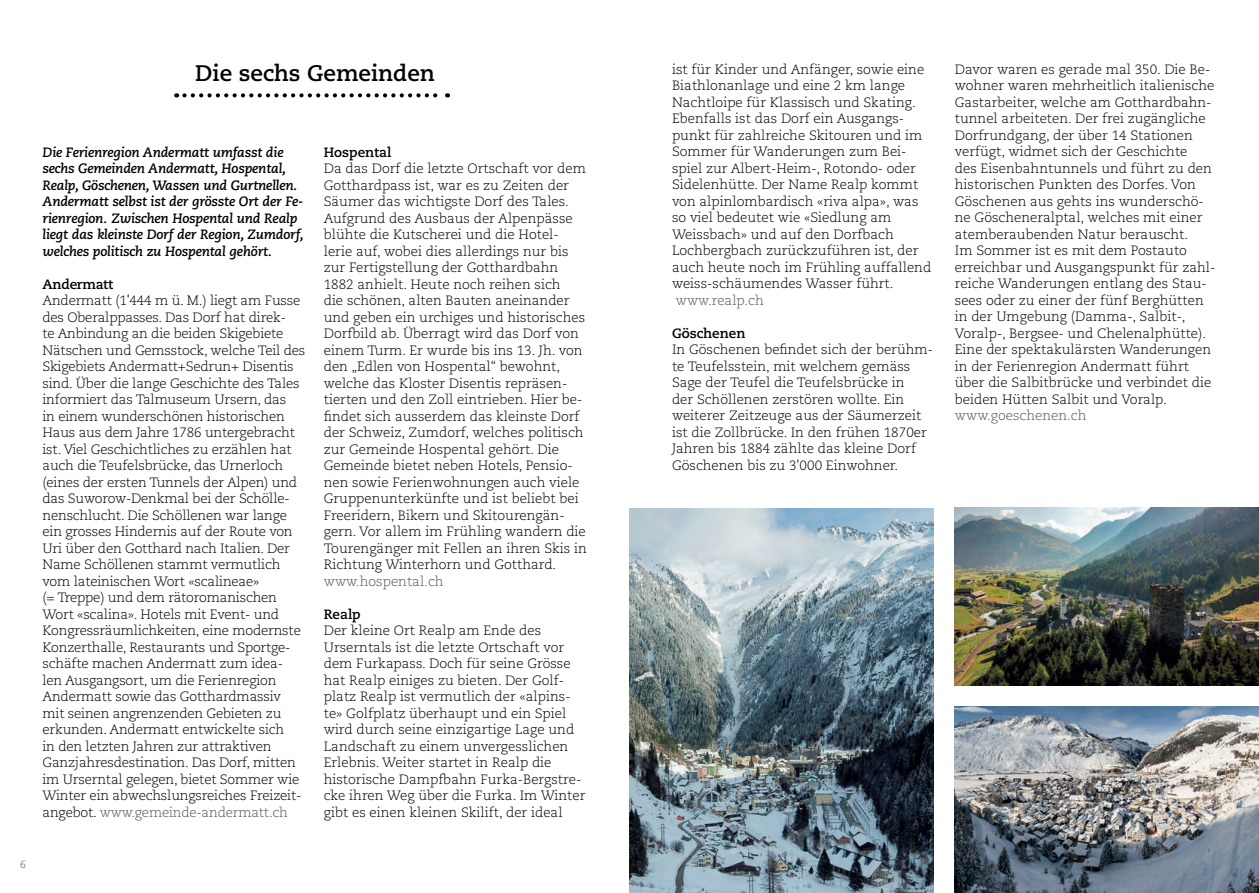
<style>
.page{position:relative;width:1259px;height:893px;background:#fff}
.page>*{position:absolute;margin:0;border:0;box-sizing:border-box;transform-origin:0 0}
.t1{font:700 22.5px "Caecilia LT Std";color:#000}
.t2{font:300 13.5px/16.5px "Caecilia LT Std";color:#000}
.t3{font:italic 700 13.5px/16.5px "Caecilia LT Std";letter-spacing:-.015em;color:#000}
.t4{font:300 13.5px "Caecilia LT Std";color:#575757}
.t5{font:700 13.5px "Caecilia LT Std";color:#000}
.t6{font:300 10.5px "Caecilia LT Pro 45";color:#575757}
.s1{color:#575757}
</style>
<div class="page">
<svg style="left:184px;top:93px;width:264px;height:4px"></svg>
<img style="left:629px;top:508px;width:304px;height:385px">
<img style="left:955px;top:707px;width:304px;height:186px">
<img style="left:955px;top:507px;width:304px;height:179px">
<h1 class="t1" style="left:195px;top:60px;width:241px">Die sechs Gemeinden</h1>
<p class="t6" style="left:20px;top:858px;width:7px">6</p>
<p class="t3" style="left:43px;top:144px;width:263px">Die Ferienregion Andermatt umfasst die sechs Gemeinden Andermatt, Hospental, Realp, Göschenen, Wassen und Gurtnellen.<br>Andermatt selbst ist der grösste Ort der Fe&shy;rienregion. Zwischen Hospental und Realp liegt das kleinste Dorf der Region, Zumdorf, welches politisch zu Hospental gehört.</p>
<p class="t5" style="left:43px;top:276px;width:72px">Andermatt</p>
<p class="t2" style="left:43px;top:293px;width:264px">Andermatt (1'444 m ü. M.) liegt am Fusse des Oberalppasses. Das Dorf hat direk-<br>te Anbindung an die beiden Skigebiete Nätschen und Gemsstock, welche Teil des Skigebiets Andermatt+Sedrun+ Disentis sind. Über die lange Geschichte des Tales informiert das Talmuseum Ursern, das<br>in einem wunderschönen historischen Haus aus dem Jahre 1786 untergebracht ist. Viel Geschichtliches zu erzählen hat auch die Teufelsbrücke, das Urnerloch (eines der ersten Tunnels der Alpen) und das Suworow-Denkmal bei der Schölle&shy;nenschlucht. Die Schöllenen war lange ein grosses Hindernis auf der Route von Uri über den Gotthard nach Italien. Der Name Schöllenen stammt vermutlich vom lateinischen Wort «scalineae»<br>(= Treppe) und dem rätoromanischen Wort «scalina». Hotels mit Event- und Kongressräumlichkeiten, eine modernste Konzerthalle, Restaurants und Sportge&shy;schäfte machen Andermatt zum idea&shy;len Ausgangsort, um die Ferienregion Andermatt sowie das Gotthardmassiv mit seinen angrenzenden Gebieten zu erkunden. Andermatt entwickelte sich<br>in den letzten Jahren zur attraktiven Ganzjahresdestination. Das Dorf, mitten im Urserntal gelegen, bietet Sommer wie Winter ein abwechslungsreiches Freizeit&shy;angebot. <span class="s1">www.gemeinde-andermatt.ch</span></p>
<p class="t5" style="left:324px;top:144px;width:69px">Hospental</p>
<p class="t2" style="left:324px;top:161px;width:265px">Da das Dorf die letzte Ortschaft vor dem Gotthardpass ist, war es zu Zeiten der Säumer das wichtigste Dorf des Tales.<br>Aufgrund des Ausbaus der Alpenpässe blühte die Kutscherei und die Hotel&shy;lerie auf, wobei dies allerdings nur bis zur Fertigstellung der Gotthardbahn 1882 anhielt. Heute noch reihen sich<br>die schönen, alten Bauten aneinander und geben ein urchiges und historisches Dorfbild ab. Überragt wird das Dorf von einem Turm. Er wurde bis ins 13. Jh. von den „Edlen von Hospental“ bewohnt, welche das Kloster Disentis repräsen&shy;tierten und den Zoll eintrieben. Hier be&shy;findet sich ausserdem das kleinste Dorf der Schweiz, Zumdorf, welches politisch zur Gemeinde Hospental gehört. Die Gemeinde bietet neben Hotels, Pensio&shy;nen sowie Ferienwohnungen auch viele Gruppenunterkünfte und ist beliebt bei Freeridern, Bikern und Skitourengän&shy;gern. Vor allem im Frühling wandern die Tourengänger mit Fellen an ihren Skis in Richtung Winterhorn und Gotthard.</p>
<p class="t4" style="left:324px;top:573px;width:121px">www.hospental.ch</p>
<p class="t5" style="left:324px;top:606px;width:39px">Realp</p>
<p class="t2" style="left:324px;top:622px;width:263px">Der kleine Ort Realp am Ende des Urserntals ist die letzte Ortschaft vor dem Furkapass. Doch für seine Grösse hat Realp einiges zu bieten. Der Golf&shy;platz Realp ist vermutlich der «alpins&shy;te» Golfplatz überhaupt und ein Spiel wird durch seine einzigartige Lage und Landschaft zu einem unvergesslichen Erlebnis. Weiter startet in Realp die historische Dampfbahn Furka-Bergstre&shy;cke ihren Weg über die Furka. Im Winter gibt es einen kleinen Skilift, der ideal</p>
<p class="t2" style="left:672px;top:61px;width:261px">ist für Kinder und Anfänger, sowie eine Biathlonanlage und eine 2 km lange Nachtloipe für Klassisch und Skating.<br>Ebenfalls ist das Dorf ein Ausgangs&shy;punkt für zahlreiche Skitouren und im Sommer für Wanderungen zum Bei&shy;spiel zur Albert-Heim-, Rotondo- oder Sidelenhütte. Der Name Realp kommt von alpinlombardisch «riva alpa», was so viel bedeutet wie «Siedlung am Weissbach» und auf den Dorfbach Lochbergbach zurückzuführen ist, der auch heute noch im Frühling auffallend weiss-schäumendes Wasser führt.</p>
<p class="t4" style="left:676px;top:293px;width:89px">www.realp.ch</p>
<p class="t5" style="left:672px;top:325px;width:75px">Göschenen</p>
<p class="t2" style="left:672px;top:342px;width:262px">In Göschenen befindet sich der berühm&shy;te Teufelsstein, mit welchem gemäss Sage der Teufel die Teufelsbrücke in<br>der Schöllenen zerstören wollte. Ein weiterer Zeitzeuge aus der Säumerzeit ist die Zollbrücke. In den frühen 1870er Jahren bis 1884 zählte das kleine Dorf Göschenen bis zu 3'000 Einwohner.</p>
<p class="t2" style="left:955px;top:61px;width:262px">Davor waren es gerade mal 350. Die Be&shy;wohner waren mehrheitlich italienische Gastarbeiter, welche am Gotthardbahn&shy;tunnel arbeiteten. Der frei zugängliche Dorfrundgang, der über 14 Stationen verfügt, widmet sich der Geschichte<br>des Eisenbahntunnels und führt zu den historischen Punkten des Dorfes. Von Göschenen aus gehts ins wunderschö&shy;ne Göscheneralptal, welches mit einer atemberaubenden Natur berauscht.<br>Im Sommer ist es mit dem Postauto erreichbar und Ausgangspunkt für zahl&shy;reiche Wanderungen entlang des Stau&shy;sees oder zu einer der fünf Berghütten in der Umgebung (Damma-, Salbit-, Voralp-, Bergsee- und Chelenalphütte).<br>Eine der spektakulärsten Wanderungen in der Ferienregion Andermatt führt über die Salbitbrücke und verbindet die beiden Hütten Salbit und Voralp.</p>
<p class="t4" style="left:955px;top:408px;width:133px">www.goeschenen.ch</p>
</div>
